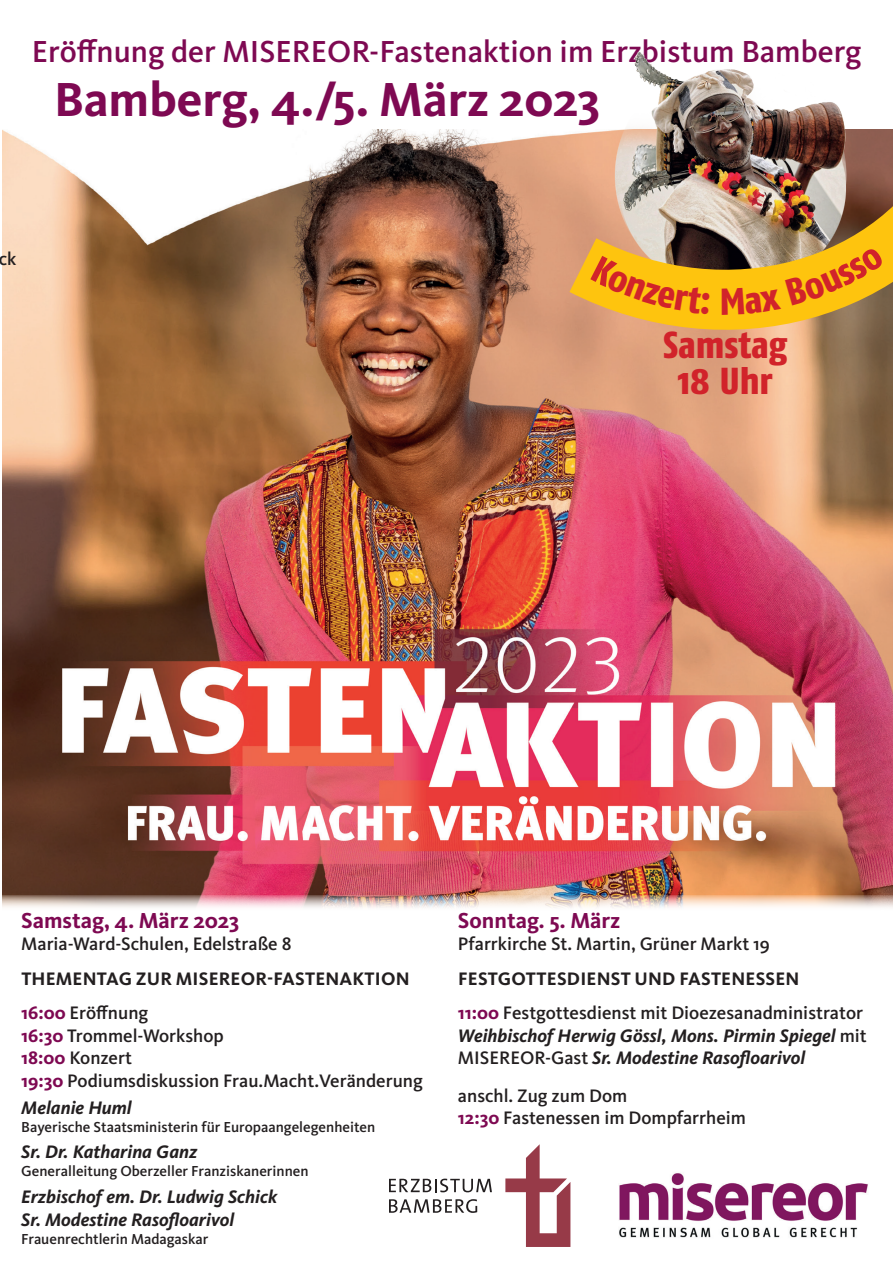
<style>
.page{position:relative;width:893px;height:1263px;background:#fff}
.page>*{position:absolute;margin:0;border:0;box-sizing:border-box;transform-origin:0 0}
.t1{font:700 49.5px "Kievit OT";color:#7e0952}
.t2{font:800 37.5px/36px "Fago Co";color:#d1232a;text-align:center}
.t3{font:500 31.5px "Kievit OT";color:#7e0952}
.t4{font:700 22.5px "Kievit OT";color:#7e0952}
.t5{font:500 18.75px/22.5px "Kievit OT";color:#231f20}
.t6{font:italic 700 18.75px/22.5px "Kievit OT";color:#231f20}
.t7{font:700 18.75px/34.5px "Kievit OT";letter-spacing:.01em;color:#231f20}
.t8{font:500 15px "Kievit OT";color:#231f20}
.s1{color:#7e0952}
.s2{font-weight:500}
.s3{font-weight:700;color:#7e0952}
.s4{font-weight:700}
.s5{font-weight:500;font-style:normal}
</style>
<div class="page">
<img style="left:2px;top:129px;width:891px;height:766px">
<img style="left:619px;top:1173px;width:249px;height:65px">
<img style="left:634px;top:52px;width:118px;height:28px">
<img style="left:502px;top:80px;width:391px;height:258px">
<svg style="left:389px;top:1144px;width:181px;height:103px"></svg>
<svg style="left:590px;top:256px;width:120px;height:59px"></svg>
<svg style="left:721px;top:246px;width:164px;height:69px"></svg>
<h3 class="t3" style="left:32px;top:33px;width:831px">Eröffnung der MISEREOR-Fastenaktion im Erzbistum Bamberg</h3>
<h1 class="t1" style="left:54px;top:70px;width:547px">Bamberg, 4./5. März 2023</h1>
<p class="t5" style="left:-1px;top:248px;width:19px">ck</p>
<h2 class="t2" style="left:663px;top:326px;width:126px">Samstag<br>18 Uhr</h2>
<p class="t4" style="left:21px;top:907px;width:219px">Samstag, 4. März 2023</p>
<p class="t5" style="left:21px;top:932px;width:272px">Maria-Ward-Schulen, Edelstraße 8</p>
<p class="t7" style="left:21px;top:961px;width:390px">THEMENTAG ZUR MISEREOR-FASTENAKTION<br><span class="s1">16:00</span> <span class="s2">Eröffnung</span></p>
<p class="t5" style="left:21px;top:1024px;width:403px"><span class="s3">16:30</span> Trommel-Workshop<br><span class="s3">18:00</span> Konzert<br><span class="s3">19:30</span> Podiumsdiskussion Frau.Macht.Veränderung</p>
<p class="t6" style="left:21px;top:1096px;width:112px">Melanie Huml</p>
<p class="t8" style="left:21px;top:1117px;width:356px">Bayerische Staatsministerin für Europaangelegenheiten</p>
<p class="t6" style="left:21px;top:1140px;width:178px">Sr. Dr. Katharina Ganz</p>
<p class="t8" style="left:21px;top:1162px;width:289px">Generalleitung Oberzeller Franziskanerinnen</p>
<p class="t6" style="left:21px;top:1185px;width:258px">Erzbischof em. Dr. Ludwig Schick<br>Sr. Modestine Rasofloarivol</p>
<p class="t8" style="left:21px;top:1229px;width:189px">Frauenrechtlerin Madagaskar</p>
<p class="t4" style="left:458px;top:907px;width:164px">Sonntag. 5. März</p>
<p class="t5" style="left:458px;top:932px;width:313px">Pfarrkirche St. Martin, Grüner Markt 19</p>
<p class="t5" style="left:458px;top:961px;width:407px;line-height:34.5px"><span class="s4">FESTGOTTESDIENST UND FASTENESSEN<br></span><span class="s3">11:00</span> Festgottesdienst mit Dioezesanadministrator</p>
<p class="t6" style="left:458px;top:1024px;width:410px">Weihbischof Herwig Gössl, Mons. Pirmin Spiegel <span class="s5">mit<br>MISEREOR-Gast</span> Sr. Modestine Rasofloarivol</p>
<p class="t5" style="left:458px;top:1084px;width:290px">anschl. Zug zum Dom<br><span class="s3">12:30</span> Fastenessen im Dompfarrheim</p>
</div>
